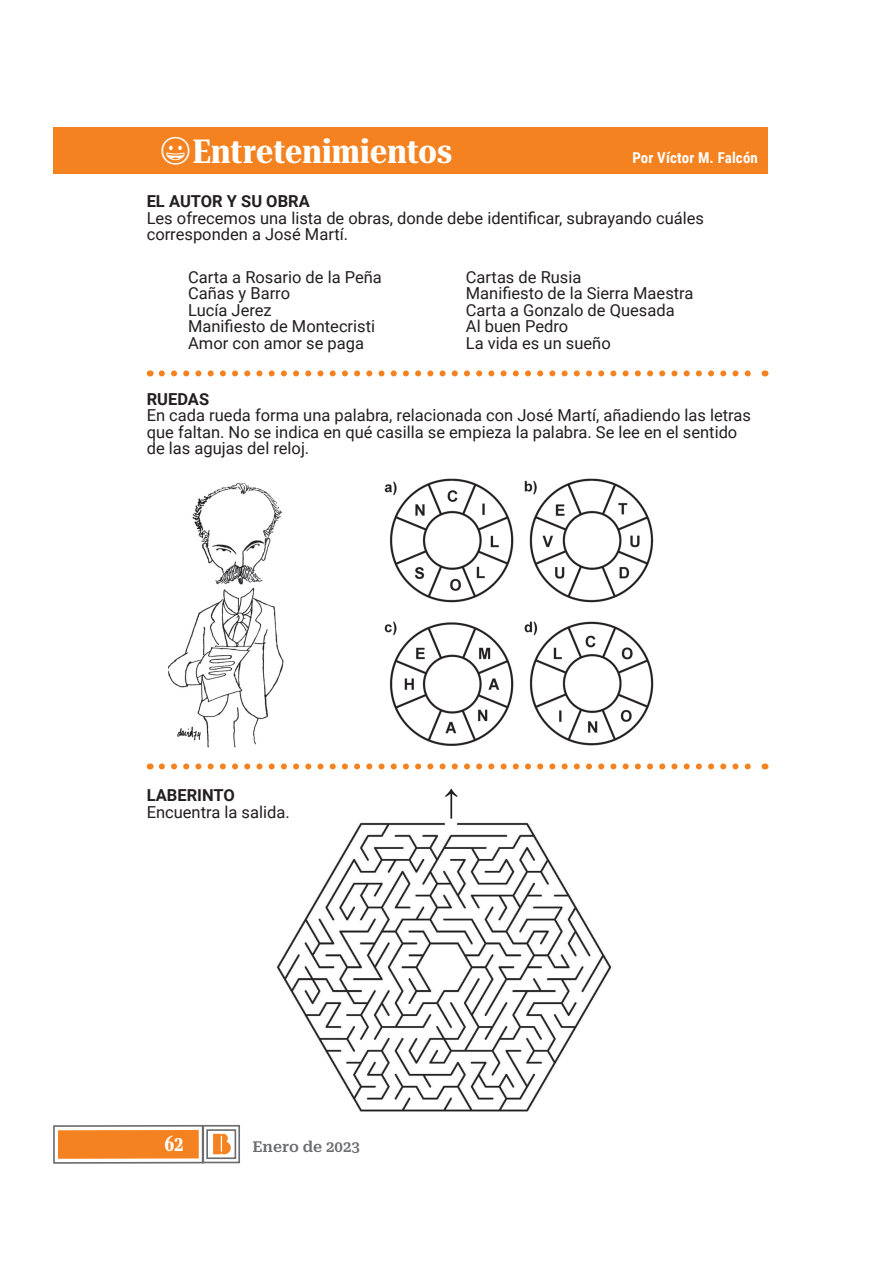
<style>
.page{position:relative;width:893px;height:1276px;background:#fff}
.page>*{position:absolute;margin:0;border:0;box-sizing:border-box;transform-origin:0 0}
.t1{font:700 33px "Roboto Serif 120 pt Condensed";letter-spacing:.01em;color:#fff}
.t2{font:700 ultra-condensed 21px "Roboto Serif 120 pt";color:#fff}
.t3{font:16.5px/16.5px "Roboto";color:#231f20}
.t4{font:700 16.5px "Roboto";color:#231f20}
.t5{font:700 15px "Roboto Condensed";letter-spacing:.01em;color:#fff}
.t6{font:600 15px "Roboto Serif";color:#6c6d70}
</style>
<div class="page">
<svg style="left:53px;top:1124px;width:187px;height:40px"></svg>
<div style="left:58px;top:1130px;width:141px;height:28px;background:#f58220"></div>
<div style="left:53px;top:128px;width:714px;height:46px;background:#f58220"></div>
<img style="left:276px;top:818px;width:336px;height:294px">
<img style="left:384px;top:478px;width:270px;height:268px">
<svg style="left:162px;top:370px;width:589px;height:6px"></svg>
<svg style="left:162px;top:763px;width:589px;height:6px"></svg>
<svg style="left:445px;top:789px;width:12px;height:29px"></svg>
<img style="left:168px;top:482px;width:116px;height:266px">
<h1 class="t1" style="left:193px;top:133px;width:261px">Entretenimientos</h1>
<p class="t5" style="left:632px;top:149px;width:127px">Por Víctor M. Falcón</p>
<p class="t4" style="left:147px;top:192px;width:165px">EL AUTOR Y SU OBRA</p>
<p class="t3" style="left:147px;top:210px;width:559px">Les ofrecemos una lista de obras, donde debe identificar, subrayando cuáles corresponden a José Martí.</p>
<p class="t3" style="left:188px;top:269px;width:195px">Carta a Rosario de la Peña<br>Cañas y Barro<br>Lucía Jerez<br>Manifiesto de Montecristi<br>Amor con amor se paga</p>
<p class="t3" style="left:466px;top:269px;width:229px">Cartas de Rusia<br>Manifiesto de la Sierra Maestra<br>Carta a Gonzalo de Quesada<br>Al buen Pedro<br>La vida es un sueño</p>
<p class="t4" style="left:147px;top:389px;width:64px">RUEDAS</p>
<p class="t3" style="left:147px;top:407px;width:606px">En cada rueda forma una palabra, relacionada con José Martí, añadiendo las letras que faltan. No se indica en qué casilla se empieza la palabra. Se lee en el sentido de las agujas del reloj.</p>
<p class="t4" style="left:147px;top:785px;width:90px">LABERINTO</p>
<p class="t3" style="left:147px;top:803px;width:144px">Encuentra la salida.</p>
<p class="t2" style="left:165px;top:1131px;width:20px">62</p>
<p class="t6" style="left:252px;top:1138px;width:109px">Enero de 2023</p>
</div>
